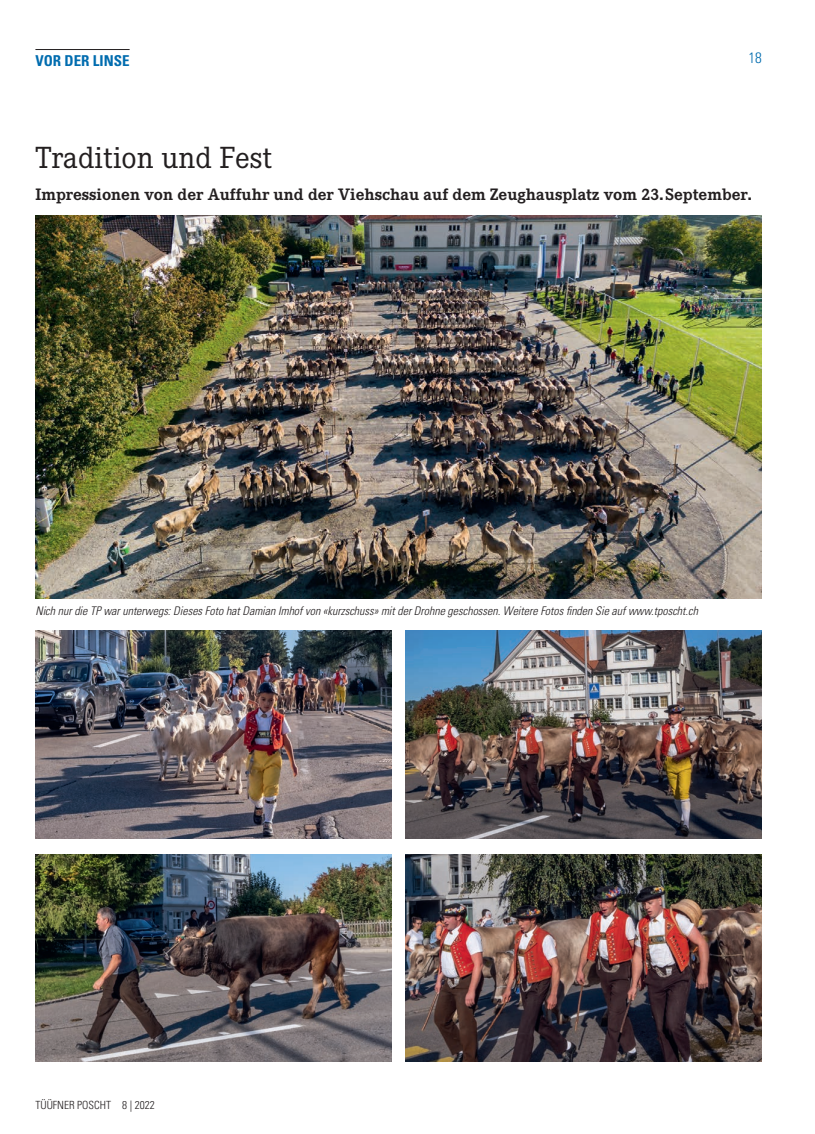
<style>
.page{position:relative;width:815px;height:1134px;background:#fff}
.page>*{position:absolute;margin:0;border:0;box-sizing:border-box;transform-origin:0 0}
.t1{font:30px "Corporate EBQ Regular 3";color:#231f20}
.t2{font:700 16.25px "Corporate EBQ";color:#231f20}
.t3{font:700 condensed 15px "Univers LT Std";color:#006caf}
.t4{font:300 condensed 15px "Univers LT Std";color:#006caf}
.t5{font:italic 300 condensed 11.88px "Univers LT Std";color:#231f20}
.t6{font:300 condensed 11.25px "Univers LT Std";color:#231f20}
</style>
<div class="page">
<hr style="left:35px;top:49px;width:95px;height:1px;background:#231f20">
<img style="left:35px;top:215px;width:727px;height:383px">
<img style="left:35px;top:631px;width:357px;height:207px">
<img style="left:35px;top:854px;width:357px;height:207px">
<img style="left:406px;top:631px;width:356px;height:207px">
<img style="left:406px;top:854px;width:356px;height:207px">
<p class="t3" style="left:35px;top:51px;width:96px">VOR DER LINSE</p>
<p class="t4" style="left:748px;top:49px;width:15px">18</p>
<h1 class="t1" style="left:35px;top:141px;width:238px">Tradition und Fest</h1>
<h2 class="t2" style="left:35px;top:185px;width:718px">Impressionen von der Auffuhr und der Viehschau auf dem Zeughausplatz vom 23.September.</h2>
<p class="t5" style="left:35px;top:603px;width:664px">Nich nur die TP war unterwegs: Dieses Foto hat Damian Imhof von «kurzschuss» mit der Drohne geschossen. Weitere Fotos finden Sie auf www.tposcht.ch</p>
<p class="t6" style="left:35px;top:1098px;width:121px">TÜÜFNER POSCHT 8 | 2022</p>
</div>
